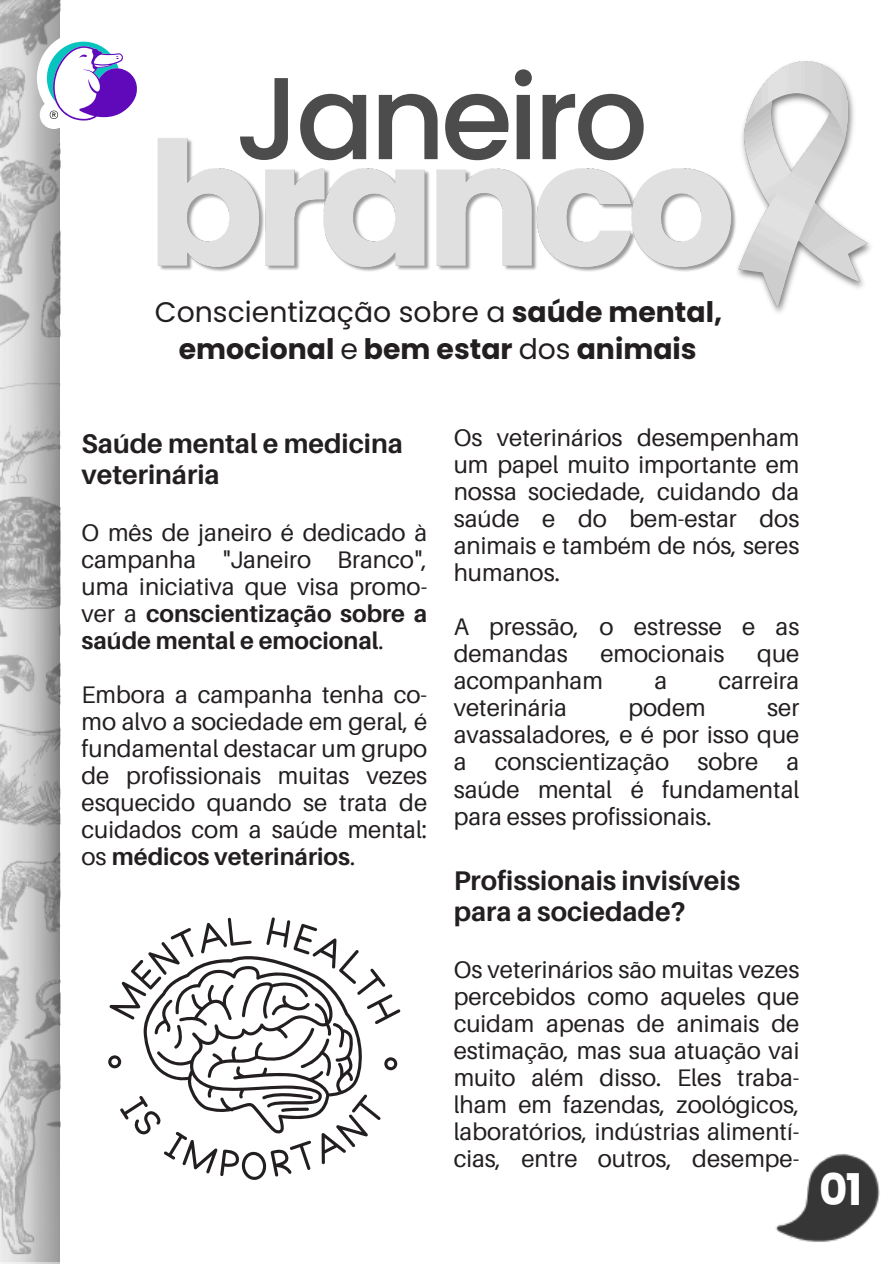
<style>
.page{position:relative;width:894px;height:1264px;background:#fff}
.page>*{position:absolute;margin:0;border:0;box-sizing:border-box;transform-origin:0 0}
.t1{font:500 116.55px "Poppins";letter-spacing:-.04em;color:#4d4c4c}
.t2{font:700 43.65px "Poppins";color:#fff}
.t3{font:700 28.35px/37.7px "Poppins";color:#231f20;text-align:center}
.t4{font:700 27px/31.5px "Aileron";color:#231f20}
.t5{font:24px/27px "Aileron";color:#231f20;text-align:justify}
.s1{font-weight:400}
.s2{font-weight:700}
</style>
<div class="page">
<img style="left:157px;top:138px;width:482px;height:134px">
<img style="left:639px;top:61px;width:232px;height:252px">
<img style="left:0;top:0;width:60px;height:1261px">
<svg style="left:108px;top:917px;width:292px;height:262px"></svg>
<svg style="left:37px;top:32px;width:100px;height:98px"></svg>
<svg style="left:775px;top:1154px;width:105px;height:88px"></svg>
<p class="t1" style="left:235px;top:37px;width:414px">Janeiro</p>
<p class="t3" style="left:155px;top:293px;width:568px"><span class="s1">Conscientização sobre a</span> saúde mental, emocional <span class="s1">e</span> bem estar <span class="s1">dos</span> animais</p>
<p class="t4" style="left:81px;top:427px;width:323px">Saúde mental e medicina veterinária</p>
<p class="t5" style="left:81px;top:518px;width:347px">O mês de janeiro é dedicado à campanha "Janeiro Branco", uma iniciativa que visa promo&shy;ver a <span class="s2">conscientização sobre a saúde mental e emocional</span>.</p>
<p class="t5" style="left:81px;top:680px;width:347px">Embora a campanha tenha co&shy;mo alvo a sociedade em geral, é fundamental destacar um grupo de profissionais muitas vezes esquecido quando se trata de cuidados com a saúde mental: os <span class="s2">médicos veterinários</span>.</p>
<h2 class="t5" style="left:453px;top:424px;width:347px">Os veterinários desempenham um papel muito importante em nossa sociedade, cuidando da saúde e do bem-estar dos animais e também de nós, seres humanos.</h2>
<h4 class="t5" style="left:453px;top:613px;width:347px">A pressão, o estresse e as demandas</h4>
<h4 class="t5" style="left:600px;top:640px;width:125px">emocionais</h4>
<h4 class="t5" style="left:757px;top:640px;width:44px">que</h4>
<h4 class="t5" style="left:453px;top:667px;width:151px">acompanham</h4>
<h4 class="t5" style="left:654px;top:667px;width:14px">a</h4>
<h4 class="t5" style="left:718px;top:667px;width:82px">carreira</h4>
<h4 class="t5" style="left:453px;top:694px;width:115px">veterinária</h4>
<h4 class="t5" style="left:628px;top:694px;width:79px">podem</h4>
<h4 class="t5" style="left:453px;top:694px;width:347px;text-indent:313px">ser avassaladores, e é por isso que a conscientização sobre a saúde mental é fundamental para esses profissionais.</h4>
<p class="t4" style="left:453px;top:864px;width:288px">Profissionais invisíveis para a sociedade?</p>
<p class="t5" style="left:453px;top:955px;width:347px">Os veterinários são muitas vezes percebidos como aqueles que cuidam apenas de animais de estimação, mas sua atuação vai muito além disso. Eles traba&shy;lham em fazendas, zoológicos, laboratórios, indústrias alimentí&shy;cias, entre outros, desempe-</p>
<h3 class="t2" style="left:818px;top:1159px;width:45px">01</h3>
</div>
